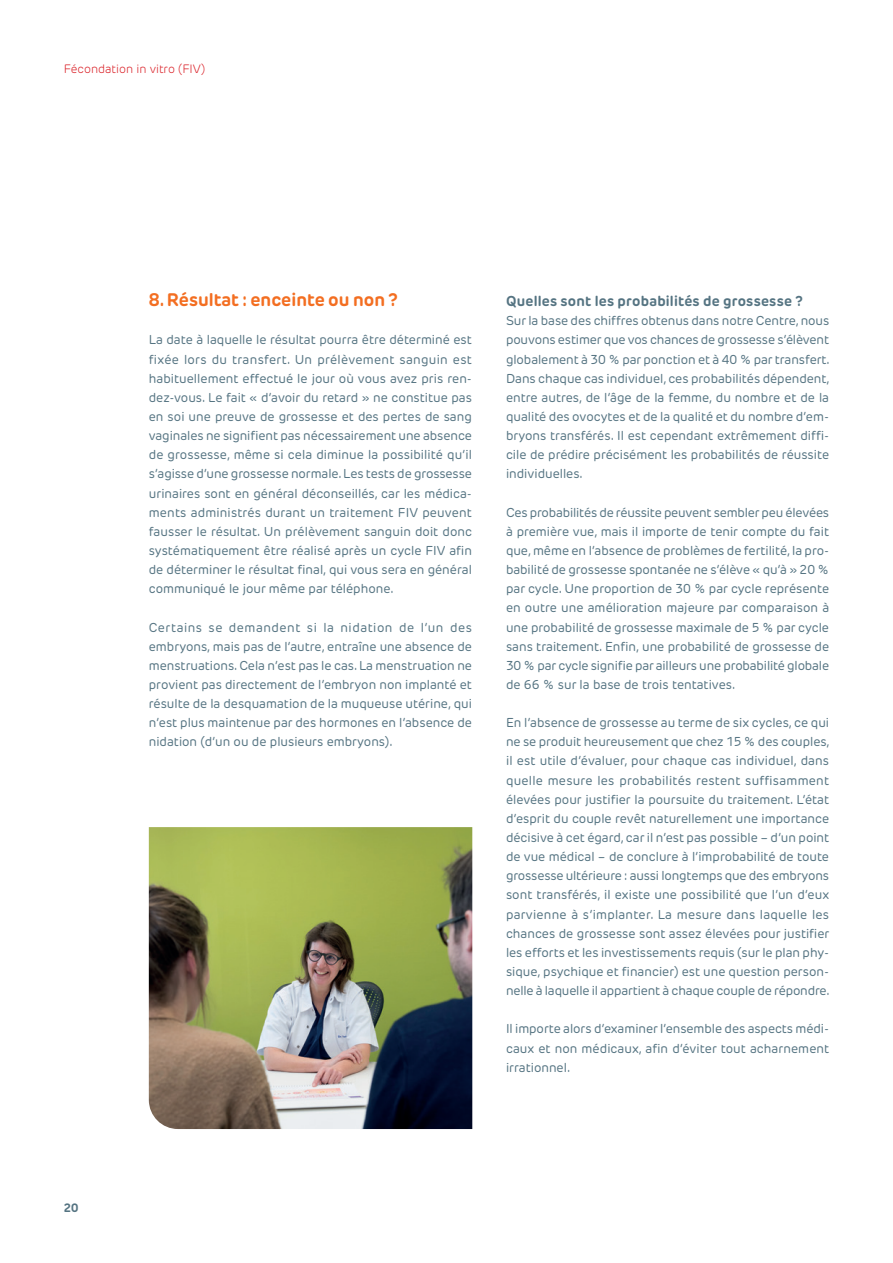
<style>
.page{position:relative;width:893px;height:1263px;background:#fff}
.page>*{position:absolute;margin:0;border:0;box-sizing:border-box;transform-origin:0 0}
.TITEL_N2{font:700 18px "New Rubrik";color:#f36e21}
.TITEL_N3{font:700 14.25px "New Rubrik";letter-spacing:.01em;color:#557482}
.BROODTEKST{font:12.75px/19.2px "New Rubrik";color:#557482;text-align:justify}
.t1{font:300 12px "New Rubrik";color:#da2128}
.t2{font:700 12px "New Rubrik";color:#557482}
</style>
<div class="page">
<img style="left:149px;top:827px;width:323px;height:302px">
<p class="t1" style="left:64px;top:62px;width:143px">Fécondation in vitro (FIV)</p>
<p class="t2" style="left:64px;top:1200px;width:16px">20</p>
<p class="TITEL_N2" style="left:149px;top:289px;width:251px">8. Résultat : enceinte ou non ?</p>
<p class="BROODTEKST" style="left:149px;top:330px;width:325px">La date à laquelle le résultat pourra être déterminé est fixée lors du transfert. Un prélèvement sanguin est habituellement effectué le jour où vous avez pris ren&shy;dez-vous. Le fait « d’avoir du retard » ne constitue pas en soi une preuve de grossesse et des pertes de sang vaginales ne signifient pas nécessairement une absence de grossesse, même si cela diminue la possibilité qu’il s’agisse d’une grossesse normale. Les tests de grossesse urinaires sont en général déconseillés, car les médica&shy;ments administrés durant un traitement FIV peuvent fausser le résultat. Un prélèvement sanguin doit donc systématiquement être réalisé après un cycle FIV afin de déterminer le résultat final, qui vous sera en général communiqué le jour même par téléphone.</p>
<p class="BROODTEKST" style="left:149px;top:617px;width:325px">Certains se demandent si la nidation de l’un des embryons, mais pas de l’autre, entraîne une absence de menstruations. Cela n’est pas le cas. La menstruation ne provient pas directement de l’embryon non implanté et résulte de la desquamation de la muqueuse utérine, qui n’est plus maintenue par des hormones en l’absence de nidation (d’un ou de plusieurs embryons).</p>
<p class="TITEL_N3" style="left:506px;top:292px;width:298px">Quelles sont les probabilités de grossesse ?</p>
<p class="BROODTEKST" style="left:506px;top:311px;width:325px">Sur la base des chiffres obtenus dans notre Centre, nous pouvons estimer que vos chances de grossesse s’élèvent globalement à 30 % par ponction et à 40 % par transfert.<br>Dans chaque cas individuel, ces probabilités dépendent, entre autres, de l’âge de la femme, du nombre et de la qualité des ovocytes et de la qualité et du nombre d’em&shy;bryons transférés. Il est cependant extrêmement diffi&shy;cile de prédire précisément les probabilités de réussite individuelles.</p>
<p class="BROODTEKST" style="left:506px;top:503px;width:325px">Ces probabilités de réussite peuvent sembler peu élevées à première vue, mais il importe de tenir compte du fait que, même en l’absence de problèmes de fertilité, la pro&shy;babilité de grossesse spontanée ne s’élève « qu’à » 20 % par cycle. Une proportion de 30 % par cycle représente en outre une amélioration majeure par comparaison à une probabilité de grossesse maximale de 5 % par cycle sans traitement. Enfin, une probabilité de grossesse de 30 % par cycle signifie par ailleurs une probabilité globale de 66 % sur la base de trois tentatives.</p>
<p class="BROODTEKST" style="left:506px;top:713px;width:325px">En l’absence de grossesse au terme de six cycles, ce qui ne se produit heureusement que chez 15 % des couples, il est utile d’évaluer, pour chaque cas individuel, dans quelle mesure les probabilités restent suffisamment élevées pour justifier la poursuite du traitement. L’état d’esprit du couple revêt naturellement une importance décisive à cet égard, car il n’est pas possible – d’un point de vue médical – de conclure à l’improbabilité de toute grossesse ultérieure : aussi longtemps que des embryons sont transférés, il existe une possibilité que l’un d’eux parvienne à s’implanter. La mesure dans laquelle les chances de grossesse sont assez élevées pour justifier les efforts et les investissements requis (sur le plan phy&shy;sique, psychique et financier) est une question person&shy;nelle à laquelle il appartient à chaque couple de répondre.</p>
<p class="BROODTEKST" style="left:506px;top:1019px;width:325px">Il importe alors d’examiner l’ensemble des aspects médi&shy;caux et non médicaux, afin d’éviter tout acharnement irrationnel.</p>
</div>
